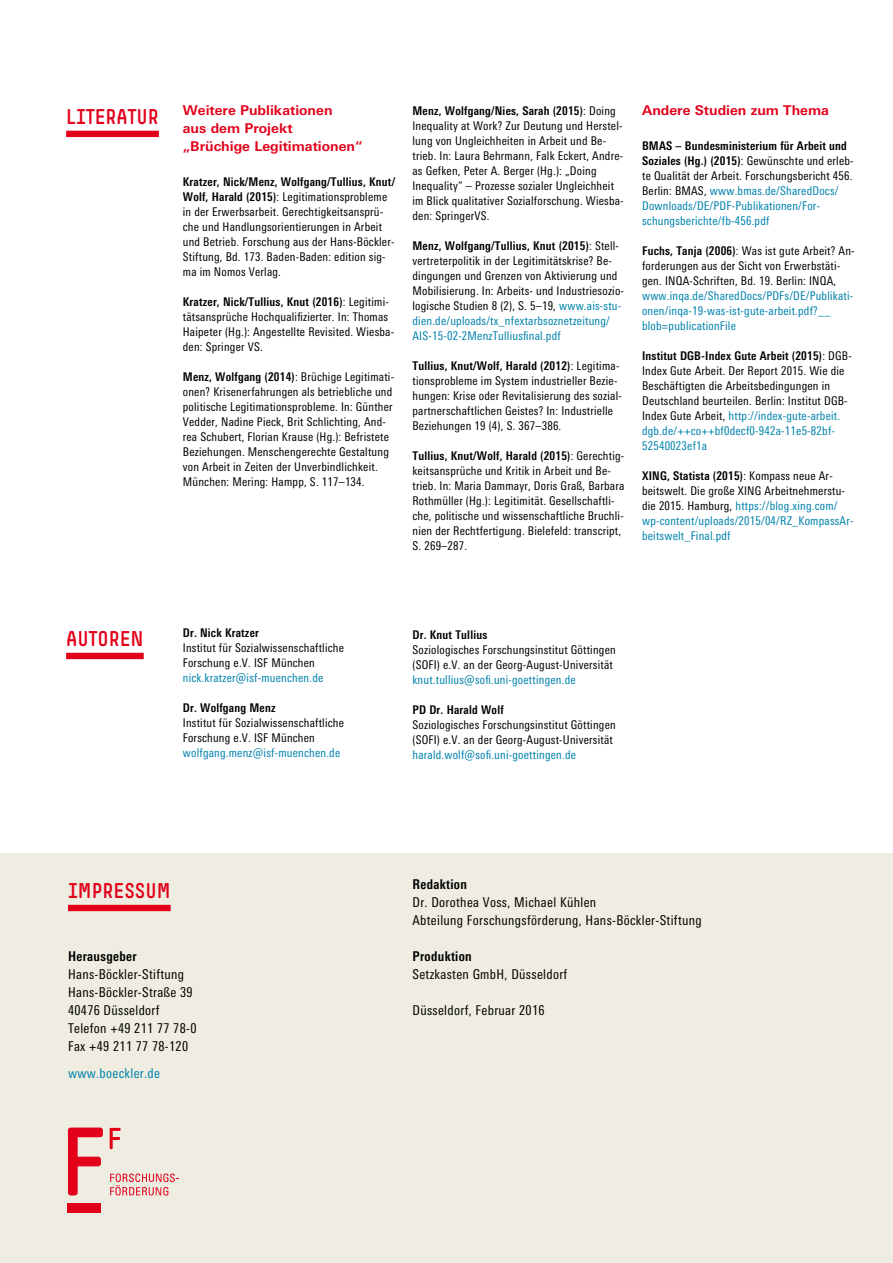
<style>
.page{position:relative;width:893px;height:1263px;background:#fff}
.page>*{position:absolute;margin:0;border:0;box-sizing:border-box;transform-origin:0 0}
.Headline_Rubriken_mi{font:21px "Simple HBS";color:#e2001a}
.Impressum{font:condensed 13.5px/18px "Univers Next Pro";letter-spacing:.025em;color:#000}
.Zwischentitel_1_rot{font:700 13.5px/18px "Univers Next Pro";color:#e2001a}
.Impressum-2{font:700 condensed 13.5px "Univers Next Pro";letter-spacing:.025em;color:#000}
.Impressum-3{font:condensed 13.5px "Univers Next Pro";letter-spacing:.025em;color:#0082ad}
.Literaturnachweise_v{font:condensed 12px/15px "Univers Next Pro";letter-spacing:.02em;color:#000}
.Literaturnachweise_v-2{font:condensed 12px/15px "Univers Next Pro";letter-spacing:.02em;color:#0082ad}
.Literaturnachweise_v-3{font:700 condensed 12px "Univers Next Pro";letter-spacing:.02em;color:#000}
.s1{font-weight:700}
.s2{color:#0082ad}
.s3{font-weight:700;color:#000}
.s4{color:#000}
</style>
<div class="page">
<div style="left:66px;top:131px;width:93px;height:6px;background:#e2001a"></div>
<div style="left:66px;top:653px;width:78px;height:6px;background:#e2001a"></div>
<div style="left:0;top:853px;width:893px;height:410px;background:#efede1"></div>
<div style="left:68px;top:905px;width:103px;height:6px;background:#e2001a"></div>
<div style="left:68px;top:1203px;width:33px;height:9px;background:#e2001a"></div>
<svg style="left:110px;top:1128px;width:11px;height:21px"></svg>
<svg style="left:110px;top:1173px;width:69px;height:22px"></svg>
<svg style="left:68px;top:1127px;width:35px;height:68px"></svg>
<p class="Headline_Rubriken_mi" style="left:66px;top:105px;width:94px">LITERATUR</p>
<p class="Zwischentitel_1_rot" style="left:183px;top:101px;width:181px">Weitere Publikationen<br>aus dem Projekt „Brüchige Legitimationen“</p>
<p class="Literaturnachweise_v" style="left:183px;top:174px;width:214px"><span class="s1">Kratzer, Nick/Menz, Wolfgang/Tullius, Knut/ Wolf, Harald (2015)</span>: Legitimationsprobleme in der Erwerbsarbeit. Gerechtigkeitsansprü&shy;che und Handlungsorientierungen in Arbeit und Betrieb. Forschung aus der Hans-Böckler-Stiftung, Bd. 173. Baden-Baden: edition sig&shy;ma im Nomos Verlag.</p>
<p class="Literaturnachweise_v" style="left:183px;top:294px;width:213px"><span class="s1">Kratzer, Nick/Tullius, Knut (2016)</span>: Legitimi&shy;tätsansprüche Hochqualifizierter. In: Thomas Haipeter (Hg.): Angestellte Revisited. Wiesba&shy;den: Springer VS.</p>
<p class="Literaturnachweise_v" style="left:183px;top:369px;width:213px"><span class="s1">Menz, Wolfgang (2014)</span>: Brüchige Legitimati&shy;onen? Krisenerfahrungen als betriebliche und politische Legitimationsprobleme. In: Günther Vedder, Nadine Pieck, Brit Schlichting, And&shy;rea Schubert, Florian Krause (Hg.): Befristete Beziehungen. Menschengerechte Gestaltung von Arbeit in Zeiten der Unverbindlichkeit.<br>München: Mering: Hampp, S. 117–134.</p>
<p class="Literaturnachweise_v" style="left:412px;top:103px;width:213px"><span class="s1">Menz, Wolfgang/Nies, Sarah (2015)</span>: Doing Inequality at Work? Zur Deutung und Herstel&shy;lung von Ungleichheiten in Arbeit und Be&shy;trieb. In: Laura Behrmann, Falk Eckert, Andre&shy;as Gefken, Peter A. Berger (Hg.): „Doing Inequality“ – Prozesse sozialer Ungleichheit im Blick qualitativer Sozialforschung. Wiesba&shy;den: SpringerVS.</p>
<p class="Literaturnachweise_v" style="left:412px;top:238px;width:213px"><span class="s1">Menz, Wolfgang/Tullius, Knut (2015)</span>: Stell&shy;vertreterpolitik in der Legitimitätskrise? Be&shy;dingungen und Grenzen von Aktivierung und Mobilisierung. In: Arbeits- und Industriesozio&shy;logische Studien 8 (2), S. 5–19, <span class="s2">www.ais-stu&shy;dien.de/uploads/tx_nfextarbsoznetzeitung/ AIS-15-02-2MenzTulliusfinal.pdf</span></p>
<p class="Literaturnachweise_v" style="left:412px;top:358px;width:211px"><span class="s1">Tullius, Knut/Wolf, Harald (2012)</span>: Legitima&shy;tionsprobleme im System industrieller Bezie&shy;hungen: Krise oder Revitalisierung des sozial&shy;partnerschaftlichen Geistes? In: Industrielle Beziehungen 19 (4), S. 367–386.</p>
<p class="Literaturnachweise_v" style="left:412px;top:448px;width:213px"><span class="s1">Tullius, Knut/Wolf, Harald (2015)</span>: Gerechtig&shy;keitsansprüche und Kritik in Arbeit und Be&shy;trieb. In: Maria Dammayr, Doris Graß, Barbara Rothmüller (Hg.): Legitimität. Gesellschaftli&shy;che, politische und wissenschaftliche Bruchli&shy;nien der Rechtfertigung. Bielefeld: transcript, S. 269–287.</p>
<p class="Zwischentitel_1_rot" style="left:642px;top:101px;width:188px">Andere Studien zum Thema</p>
<p class="Literaturnachweise_v-2" style="left:642px;top:138px;width:213px"><span class="s3">BMAS – Bundesministerium für Arbeit und Soziales (Hg.) (2015)</span><span class="s4">: Gewünschte und erleb&shy;te Qualität der Arbeit. Forschungsbericht 456.<br>Berlin: BMAS,</span> www.bmas.de/SharedDocs/ Downloads/DE/PDF-Publikationen/For&shy;schungsberichte/fb-456.pdf</p>
<p class="Literaturnachweise_v-2" style="left:642px;top:243px;width:214px"><span class="s3">Fuchs, Tanja (2006)</span><span class="s4">: Was ist gute Arbeit? An&shy;forderungen aus der Sicht von Erwerbstäti&shy;gen. INQA-Schriften, Bd. 19. Berlin: INQA, </span>www.inqa.de/SharedDocs/PDFs/DE/Publikati&shy;onen/inqa-19-was-ist-gute-arbeit.pdf?__ blob=publicationFile</p>
<p class="Literaturnachweise_v" style="left:642px;top:348px;width:211px"><span class="s1">Institut DGB-Index Gute Arbeit (2015)</span>: DGB-Index Gute Arbeit. Der Report 2015. Wie die Beschäftigten die Arbeitsbedingungen in Deutschland beurteilen. Berlin: Institut DGB-Index Gute Arbeit, <span class="s2">http://index-gute-arbeit. dgb.de/++co++bf0decf0-942a-11e5-82bf-52540023ef1a</span></p>
<p class="Literaturnachweise_v-2" style="left:642px;top:468px;width:213px"><span class="s3">XING, Statista (2015)</span><span class="s4">: Kompass neue Ar&shy;beitswelt. Die große XING Arbeitnehmerstu&shy;die 2015. Hamburg,</span> https://blog.xing.com/ wp-content/uploads/2015/04/RZ_KompassAr&shy;beitswelt_Final.pdf</p>
<p class="Headline_Rubriken_mi" style="left:66px;top:627px;width:79px">AUTOREN</p>
<p class="Literaturnachweise_v-3" style="left:183px;top:625px;width:78px">Dr. Nick Kratzer</p>
<p class="Literaturnachweise_v" style="left:183px;top:640px;width:163px">Institut für Sozialwissenschaftliche<br>Forschung e.V. ISF München</p>
<p class="Literaturnachweise_v-2" style="left:183px;top:670px;width:142px">nick.kratzer@isf-muenchen.de</p>
<p class="Literaturnachweise_v-3" style="left:183px;top:700px;width:94px">Dr. Wolfgang Menz</p>
<p class="Literaturnachweise_v" style="left:183px;top:715px;width:163px">Institut für Sozialwissenschaftliche<br>Forschung e.V. ISF München</p>
<p class="Literaturnachweise_v-2" style="left:183px;top:745px;width:159px">wolfgang.menz@isf-muenchen.de</p>
<p class="Literaturnachweise_v-3" style="left:412px;top:628px;width:76px">Dr. Knut Tullius</p>
<p class="Literaturnachweise_v" style="left:412px;top:642px;width:205px">Soziologisches Forschungsinstitut Göttingen (SOFI) e.V. an der Georg-August-Universität</p>
<p class="Literaturnachweise_v-2" style="left:412px;top:672px;width:165px">knut.tullius@sofi.uni-goettingen.de</p>
<p class="Literaturnachweise_v-3" style="left:412px;top:703px;width:93px">PD Dr. Harald Wolf</p>
<p class="Literaturnachweise_v" style="left:412px;top:717px;width:205px">Soziologisches Forschungsinstitut Göttingen (SOFI) e.V. an der Georg-August-Universität</p>
<p class="Literaturnachweise_v-2" style="left:412px;top:747px;width:165px">harald.wolf@sofi.uni-goettingen.de</p>
<p class="Headline_Rubriken_mi" style="left:68px;top:879px;width:104px">IMPRESSUM</p>
<p class="Impressum-2" style="left:68px;top:948px;width:70px">Herausgeber</p>
<p class="Impressum" style="left:68px;top:965px;width:118px">Hans-Böckler-Stiftung</p>
<p class="Impressum" style="left:68px;top:983px;width:126px">Hans-Böckler-Straße 39</p>
<p class="Impressum" style="left:68px;top:1001px;width:93px">40476 Düsseldorf</p>
<p class="Impressum" style="left:68px;top:1019px;width:130px">Telefon +49 211 77 78-0</p>
<p class="Impressum" style="left:68px;top:1037px;width:122px">Fax +49 211 77 78-120</p>
<p class="Impressum-3" style="left:68px;top:1066px;width:93px">www.boeckler.de</p>
<p class="Impressum-2" style="left:412px;top:876px;width:56px">Redaktion</p>
<p class="Impressum" style="left:412px;top:893px;width:291px">Dr. Dorothea Voss, Michael Kühlen<br>Abteilung Forschungsförderung, Hans-Böckler-Stiftung</p>
<p class="Impressum-2" style="left:412px;top:948px;width:61px">Produktion</p>
<p class="Impressum" style="left:412px;top:965px;width:156px">Setzkasten GmbH, Düsseldorf</p>
<p class="Impressum" style="left:412px;top:1001px;width:134px">Düsseldorf, Februar 2016</p>
</div>
